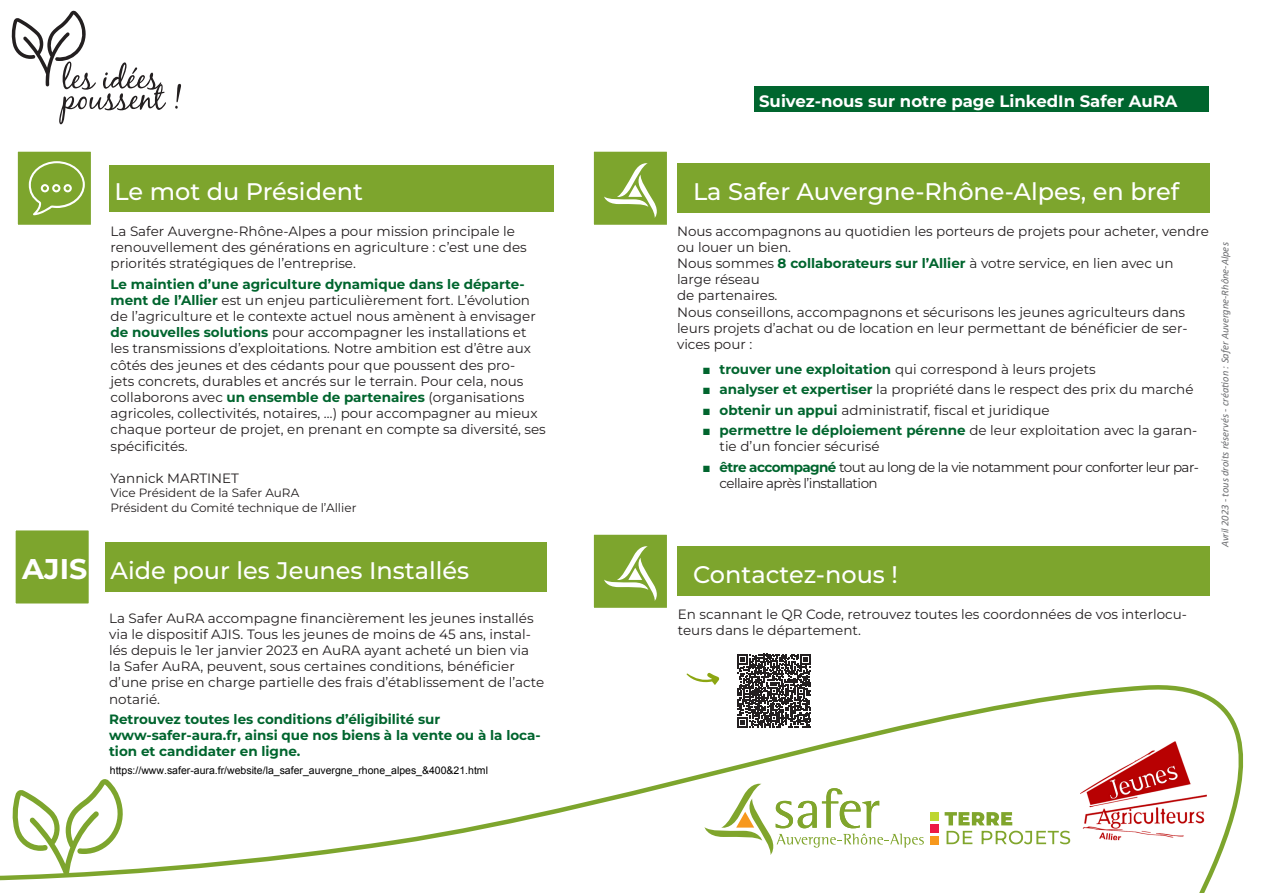
<style>
.page{position:relative;width:1263px;height:893px;background:#fff}
.page>*{position:absolute;margin:0;border:0;box-sizing:border-box;transform-origin:0 0}
.t1{font:700 28.5px "Montserrat";color:#fff}
.t2{font:500 24px "Montserrat";color:#fff}
.t3{font:700 16.5px "Montserrat";color:#fff}
.t4{font:13.5px/16.2px "Montserrat";color:#231f20}
.t5{font:700 13.5px/16.2px "Montserrat";color:#00652e}
.t6{font:13.5px/16.2px "Montserrat";letter-spacing:-.04em;color:#231f20}
.t7{font:12px/14.4px "Montserrat";color:#231f20}
.t8{font:italic 10.5px "Calibri";color:#6c6d70}
.s1{font-weight:700;color:#00652e}
.s2{font-family:"Arial";color:#00652e}
</style>
<div class="page">
<div style="left:109px;top:165px;width:445px;height:46px;background:#7da52d"></div>
<svg style="left:11px;top:11px;width:155px;height:113px"></svg>
<svg style="left:175px;top:84px;width:6px;height:25px"></svg>
<div style="left:677px;top:163px;width:533px;height:50px;background:#7da52d"></div>
<div style="left:588px;top:146px;width:85px;height:85px;background:#7da52d;border:6px solid #fff"></div>
<svg style="left:604px;top:163px;width:53px;height:55px"></svg>
<svg style="left:0;top:672px;width:1244px;height:221px"></svg>
<svg style="left:945px;top:812px;width:67px;height:13px"></svg>
<svg style="left:946px;top:831px;width:26px;height:13px"></svg>
<svg style="left:981px;top:831px;width:89px;height:13px"></svg>
<svg style="left:704px;top:781px;width:220px;height:74px"></svg>
<div style="left:930px;top:836px;width:9px;height:8px;background:#f7981d"></div>
<div style="left:930px;top:812px;width:9px;height:8px;background:#bed630"></div>
<div style="left:930px;top:824px;width:9px;height:8px;background:#ed1845"></div>
<img style="left:1078px;top:739px;width:131px;height:108px">
<div style="left:755px;top:86px;width:454px;height:25px;background:#00652e"></div>
<div style="left:12px;top:146px;width:85px;height:85px;background:#7da52d;border:6px solid #fff"></div>
<svg style="left:29px;top:161px;width:67px;height:54px"></svg>
<div style="left:105px;top:542px;width:442px;height:50px;background:#7da52d"></div>
<div style="left:10px;top:524px;width:85px;height:85px;background:#7da52d;border:6px solid #fff"></div>
<div style="left:677px;top:546px;width:533px;height:50px;background:#7da52d"></div>
<div style="left:588px;top:529px;width:85px;height:85px;background:#7da52d;border:6px solid #fff"></div>
<svg style="left:604px;top:546px;width:53px;height:55px"></svg>
<svg style="left:737px;top:654px;width:74px;height:73px"></svg>
<p class="t2" style="left:115px;top:175px;width:250px">Le mot du Président</p>
<p class="t4" style="left:111px;top:222px;width:418px">La Safer Auvergne-Rhône-Alpes a pour mission principale le renouvellement des générations en agriculture : c’est une des priorités stratégiques de l’entreprise.</p>
<p class="t4" style="left:111px;top:275px;width:437px"><span class="s1">Le maintien d’une agriculture dynamique dans le départe&shy;ment de l’Allier</span> est un enjeu particulièrement fort. L’évolution de l’agriculture et le contexte actuel nous amènent à envisager <span class="s1">de nouvelles solutions</span> pour accompagner les installations et les transmissions d’exploitations. Notre ambition est d’être aux côtés des jeunes et des cédants pour que poussent des pro-<br>jets concrets, durables et ancrés sur le terrain. Pour cela, nous collaborons avec <span class="s1">un ensemble de partenaires</span> (organisations agricoles, collectivités, notaires, …) pour accompagner au mieux chaque porteur de projet, en prenant en compte sa diversité, ses spécificités.</p>
<p class="t4" style="left:111px;top:470px;width:130px">Yannick MARTINET</p>
<p class="t7" style="left:111px;top:486px;width:247px">Vice Président de la Safer AuRA<br>Président du Comité technique de l’Allier</p>
<p class="t1" style="left:22px;top:550px;width:67px">AJIS</p>
<p class="t2" style="left:111px;top:554px;width:360px">Aide pour les Jeunes Installés</p>
<p class="t4" style="left:109px;top:609px;width:437px">La Safer AuRA accompagne financièrement les jeunes installés via le dispositif AJIS. Tous les jeunes de moins de 45 ans, instal&shy;lés depuis le 1er janvier 2023 en AuRA ayant acheté un bien via<br>la Safer AuRA, peuvent, sous certaines conditions, bénéficier d’une prise en charge partielle des frais d’établissement de l’acte notarié.</p>
<p class="t5" style="left:109px;top:711px;width:433px">Retrouvez toutes les conditions d’éligibilité sur www-safer-aura.fr, ainsi que nos biens à la vente ou à la loca&shy;tion et candidater en ligne.</p>
<p class="t3" style="left:759px;top:90px;width:420px">Suivez-nous sur notre page LinkedIn Safer AuRA</p>
<p class="t2" style="left:693px;top:175px;width:488px">La Safer Auvergne-Rhône-Alpes, en bref</p>
<p class="t4" style="left:677px;top:222px;width:533px">Nous accompagnons au quotidien les porteurs de projets pour acheter, vendre ou louer un bien.<br>Nous sommes <span class="s1">8 collaborateurs sur l’Allier</span> à votre service, en lien avec un large réseau<br>de partenaires.<br>Nous conseillons, accompagnons et sécurisons les jeunes agriculteurs dans leurs projets d’achat ou de location en leur permettant de bénéficier de ser&shy;vices pour :</p>
<p class="t4" style="left:702px;top:361px;width:395px"><span class="s2">■</span> <span class="s1">trouver une exploitation</span> qui correspond à leurs projets</p>
<p class="t4" style="left:702px;top:381px;width:492px"><span class="s2">■</span> <span class="s1">analyser et expertiser</span> la propriété dans le respect des prix du marché</p>
<p class="t4" style="left:702px;top:401px;width:349px"><span class="s2">■</span> <span class="s1">obtenir un appui</span> administratif, fiscal et juridique</p>
<p class="t4" style="left:719px;top:422px;width:479px;text-indent:-17px"><span class="s2">■</span> <span class="s1">permettre le déploiement pérenne</span> de leur exploitation avec la garan&shy;tie d’un foncier sécurisé</p>
<p class="t6" style="left:719px;top:459px;width:481px;text-indent:-17px"><span class="s2">■</span> <span class="s1">être accompagné</span> tout au long de la vie notamment pour conforter leur par&shy;cellaire après l’installation</p>
<p class="t2" style="left:693px;top:558px;width:206px">Contactez-nous !</p>
<p class="t4" style="left:678px;top:605px;width:511px">En scannant le QR Code, retrouvez toutes les coordonnées de vos interlocu&shy;teurs dans le département.</p>
<p class="t8" style="left:1218px;top:547px;width:306px;rotate:-90deg">Avril 2023 - tous droits réservés - création : Safer Auvergne-Rhône-Alpes</p>
</div>
